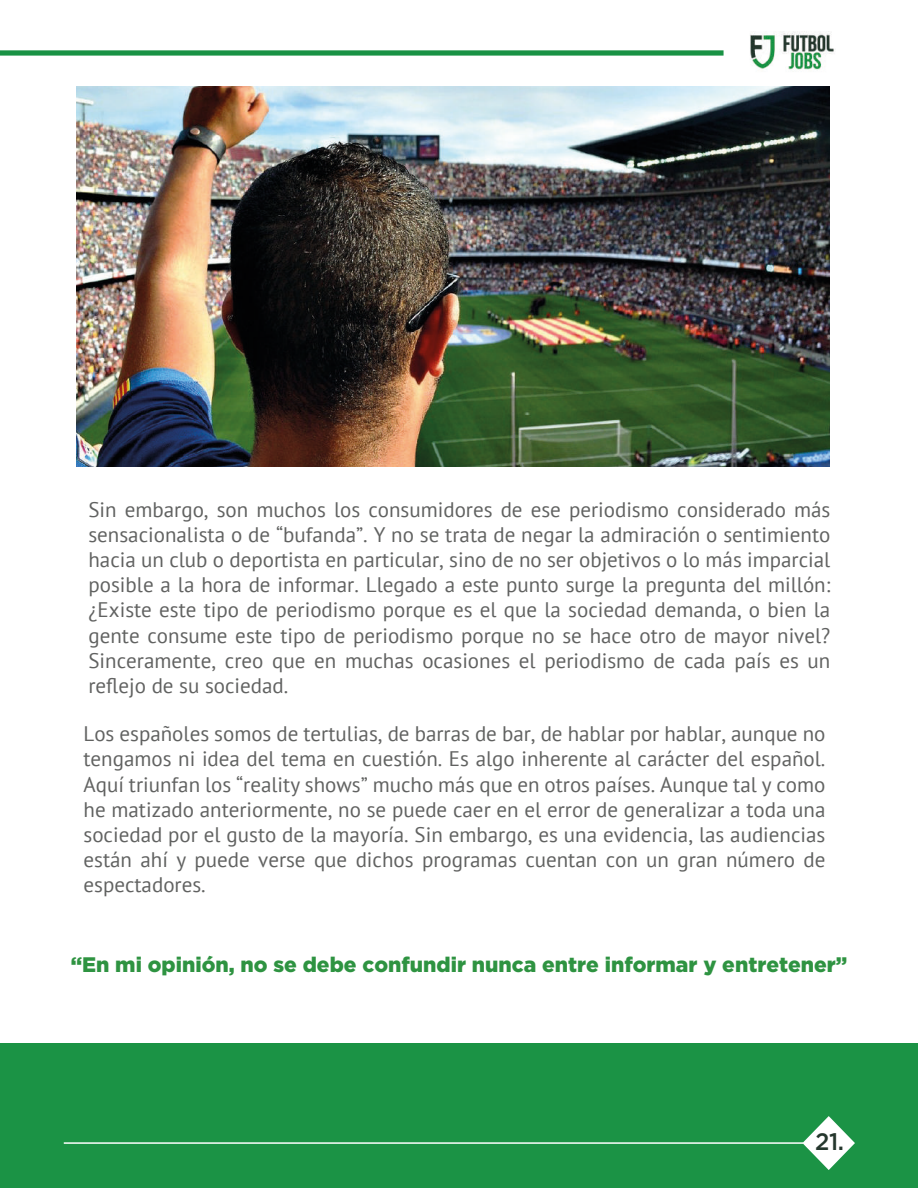
<style>
.page{position:relative;width:918px;height:1188px;background:#fff}
.page>*{position:absolute;margin:0;border:0;box-sizing:border-box;transform-origin:0 0}
.t1{font:500 24px "Gotham";color:#25372d}
.t2{font:21px/25.2px "PT Sans";color:#616261;text-align:justify}
.t3{font:900 21px "Gotham";color:#2e9341}
</style>
<div class="page">
<div style="left:0;top:1044px;width:918px;height:144px;background:#1b9345"></div>
<img style="left:76px;top:86px;width:754px;height:381px">
<img style="left:750px;top:32px;width:84px;height:38px">
<div style="left:0;top:50px;width:724px;height:6px;background:#199244"></div>
<hr style="left:64px;top:1142px;width:739px;height:2px;background:#fff">
<svg style="left:802px;top:1116px;width:53px;height:54px"></svg>
<p class="t2" style="left:88px;top:496px;width:743px">Sin embargo, son muchos los consumidores de ese periodismo considerado más sensacionalista o de “bufanda”. Y no se trata de negar la admiración o sentimiento hacia un club o deportista en particular, sino de no ser objetivos o lo más imparcial posible a la hora de informar. Llegado a este punto surge la pregunta del millón: ¿Existe este tipo de periodismo porque es el que la sociedad demanda, o bien la gente consume este tipo de periodismo porque no se hace otro de mayor nivel?<br>Sinceramente, creo que en muchas ocasiones el periodismo de cada país es un reflejo de su sociedad.</p>
<p class="t2" style="left:84px;top:721px;width:743px">Los españoles somos de tertulias, de barras de bar, de hablar por hablar, aunque no tengamos ni idea del tema en cuestión. Es algo inherente al carácter del español.<br>Aquí triunfan los “reality shows” mucho más que en otros países. Aunque tal y como he matizado anteriormente, no se puede caer en el error de generalizar a toda una sociedad por el gusto de la mayoría. Sin embargo, es una evidencia, las audiencias están ahí y puede verse que dichos programas cuentan con un gran número de espectadores.</p>
<p class="t3" style="left:71px;top:952px;width:778px">“En mi opinión, no se debe confundir nunca entre informar y entretener”</p>
<p class="t1" style="left:815px;top:1128px;width:30px">21.</p>
</div>
